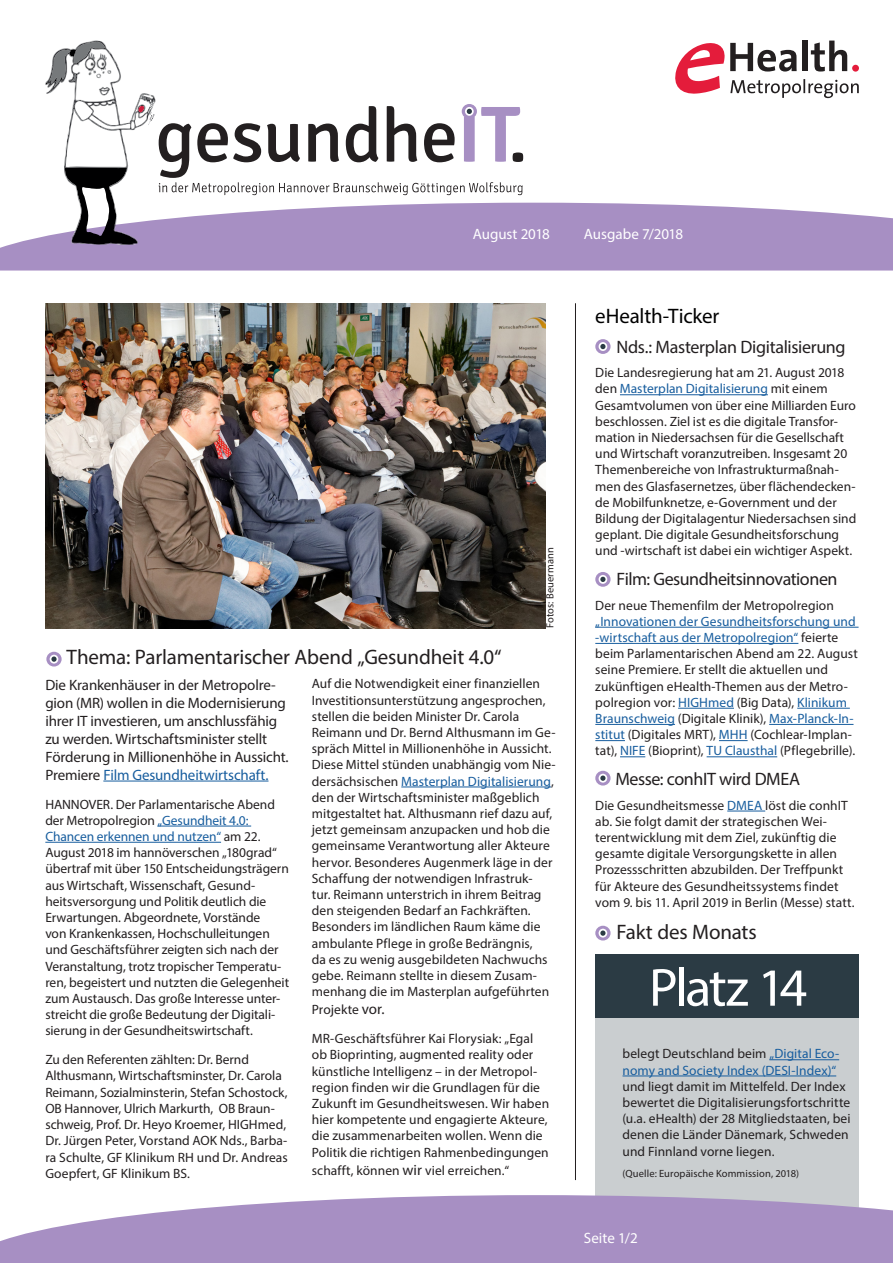
<style>
.page{position:relative;width:893px;height:1263px;background:#fff}
.page>*{position:absolute;margin:0;border:0;box-sizing:border-box;transform-origin:0 0}
.t1{font:54px "Myriad Pro";letter-spacing:-.045em;color:#fff}
.t2{font:21px "Myriad Pro";letter-spacing:-.005em;color:#231f20}
.t3{font:21px "Myriad Pro";letter-spacing:-.01em;color:#000}
.t4{font:18px "Myriad Pro";letter-spacing:-.025em;color:#231f20}
.t5{font:15px/18px "Myriad Pro";letter-spacing:-.01em;color:#231f20}
.t6{font:15px "Myriad Pro";letter-spacing:-.005em;color:#fff}
.t7{font:13.5px/16.2px "Myriad Pro";color:#231f20}
.t8{font:10.5px "Myriad Pro";letter-spacing:.01em;color:#231f20}
.s1{color:#175d9e}
.s2{font-size:15px}
</style>
<div class="page">
<div style="left:595px;top:1018px;width:264px;height:213px;background:#caced0"></div>
<svg style="left:0;top:203px;width:893px;height:68px;fill:#a78fc3"></svg>
<hr style="left:620px;top:394px;width:148px;height:1px;background:#175d9e">
<hr style="left:595px;top:627px;width:264px;height:1px;background:#175d9e">
<hr style="left:595px;top:643px;width:203px;height:1px;background:#175d9e">
<hr style="left:678px;top:708px;width:56px;height:1px;background:#175d9e">
<hr style="left:797px;top:708px;width:53px;height:1px;background:#175d9e">
<hr style="left:595px;top:724px;width:80px;height:1px;background:#175d9e">
<hr style="left:769px;top:724px;width:84px;height:1px;background:#175d9e">
<hr style="left:595px;top:740px;width:30px;height:1px;background:#175d9e">
<svg style="left:719px;top:740px;width:29px;height:1px"></svg>
<svg style="left:620px;top:756px;width:25px;height:1px"></svg>
<hr style="left:707px;top:756px;width:70px;height:1px;background:#175d9e">
<hr style="left:727px;top:811px;width:38px;height:1px;background:#175d9e">
<svg style="left:675px;top:41px;width:184px;height:57px"></svg>
<img style="left:45px;top:303px;width:501px;height:325px">
<hr style="left:575px;top:303px;width:1px;height:877px;background:#231f20">
<svg style="left:0;top:1195px;width:893px;height:68px;fill:#a78fc3"></svg>
<svg style="left:46px;top:652px;width:16px;height:14px"></svg>
<svg style="left:595px;top:339px;width:16px;height:15px"></svg>
<svg style="left:595px;top:572px;width:16px;height:15px"></svg>
<svg style="left:45px;top:40px;width:478px;height:206px"></svg>
<hr style="left:103px;top:781px;width:166px;height:1px;background:#175d9e">
<hr style="left:158px;top:826px;width:93px;height:1px;background:#175d9e">
<hr style="left:45px;top:842px;width:176px;height:1px;background:#175d9e">
<hr style="left:401px;top:787px;width:150px;height:1px;background:#175d9e">
<hr style="left:769px;top:1059px;width:70px;height:1px;background:#175d9e">
<hr style="left:622px;top:1075px;width:214px;height:1px;background:#175d9e">
<div style="left:595px;top:954px;width:264px;height:64px;background:#2b3b44"></div>
<svg style="left:595px;top:926px;width:16px;height:14px"></svg>
<svg style="left:595px;top:771px;width:16px;height:14px"></svg>
<p class="t6" style="left:473px;top:225px;width:79px">August 2018</p>
<p class="t6" style="left:584px;top:225px;width:101px">Ausgabe 7/2018</p>
<p class="t2" style="left:67px;top:644px;width:437px">Thema: Parlamentarischer Abend „Gesundheit 4.0“</p>
<p class="t8" style="left:544px;top:628px;width:83px;rotate:-90deg">Fotos: Beuermann</p>
<p class="t5" style="left:45px;top:675px;width:245px">Die Krankenhäuser in der Metropolre&shy;gion (MR) wollen in die Modernisierung ihrer IT investieren, um anschlussfähig zu werden. Wirtschaftsminister stellt Förderung in Millionenhöhe in Aussicht.<br>Premiere <span class="s1">Film Gesundheitwirtschaft.</span></p>
<p class="t7" style="left:45px;top:796px;width:245px">HANNOVER. Der Parlamentarische Abend der Metropolregion <span class="s1">„Gesundheit 4.0:<br>Chancen erkennen und nutzen“</span> am 22.<br>August 2018 im hannöverschen „180grad“ übertraf mit über 150 Entscheidungsträgern aus Wirtschaft, Wissenschaft, Gesund&shy;heitsversorgung und Politik deutlich die Erwartungen. Abgeordnete, Vorstände<br>von Krankenkassen, Hochschulleitungen und Geschäftsführer zeigten sich nach der Veranstaltung, trotz tropischer Temperatu&shy;ren, begeistert und nutzten die Gelegenheit zum Austausch. Das große Interesse unter&shy;streicht die große Bedeutung der Digitali&shy;sierung in der Gesundheitswirtschaft.</p>
<p class="t7" style="left:45px;top:1051px;width:244px">Zu den Referenten zählten: Dr. Bernd Althusmann, Wirtschaftsminster, Dr. Carola Reimann, Sozialminsterin, Stefan Schostock, OB Hannover, Ulrich Markurth, OB Braun&shy;schweig, Prof. Dr. Heyo Kroemer, HIGHmed, Dr. Jürgen Peter, Vorstand AOK Nds., Barba&shy;ra Schulte, GF Klinikum RH und Dr. Andreas Goepfert, GF Klinikum BS.</p>
<p class="t7" style="left:312px;top:675px;width:245px">Auf die Notwendigkeit einer finanziellen Investitionsunterstützung angesprochen, stellen die beiden Minister Dr. Carola Reimann und Dr. Bernd Althusmann im Ge&shy;spräch Mittel in Millionenhöhe in Aussicht.<br>Diese Mittel stünden unabhängig vom Nie&shy;dersächsischen <span class="s1">Masterplan Digitalisierung</span>, den der Wirtschaftsminister maßgeblich mitgestaltet hat. Althusmann rief dazu auf, jetzt gemeinsam anzupacken und hob die gemeinsame Verantwortung aller Akteure hervor. Besonderes Augenmerk läge in der Schaffung der notwendigen Infrastruk-<br>tur. Reimann unterstrich in ihrem Beitrag den steigenden Bedarf an Fachkräften.<br>Besonders im ländlichen Raum käme die ambulante Pflege in große Bedrängnis,<br>da es zu wenig ausgebildeten Nachwuchs gebe. Reimann stellte in diesem Zusam&shy;menhang die im Masterplan aufgeführten</p>
<p class="t7" style="left:312px;top:1001px;width:74px">Projekte <span class="s2">vor.</span></p>
<p class="t7" style="left:312px;top:1030px;width:239px">MR-Geschäftsführer Kai Florysiak: „Egal ob Bioprinting, augmented reality oder künstliche Intelligenz – in der Metropol&shy;region finden wir die Grundlagen für die Zukunft im Gesundheitswesen. Wir haben hier kompetente und engagierte Akteure, die zusammenarbeiten wollen. Wenn die Politik die richtigen Rahmenbedingungen</p>
<p class="t7" style="left:312px;top:1162px;width:199px">schafft, können <span class="s2">wir</span> viel erreichen.“</p>
<p class="t3" style="left:595px;top:303px;width:125px">eHealth-Ticker</p>
<p class="t4" style="left:617px;top:335px;width:231px">Nds.: Masterplan Digitalisierung</p>
<p class="t7" style="left:595px;top:364px;width:263px">Die Landesregierung hat am 21. August 2018 den <span class="s1">Masterplan Digitalisierung</span> mit einem Gesamtvolumen von über eine Milliarden Euro beschlossen. Ziel ist es die digitale Transfor&shy;mation in Niedersachsen für die Gesellschaft und Wirtschaft voranzutreiben. Insgesamt 20<br>Themenbereiche von Infrastrukturmaßnah&shy;men des Glasfasernetzes, über flächendecken&shy;de Mobilfunknetze, e-Government und der Bildung der Digitalagentur Niedersachsen sind geplant. Die digitale Gesundheitsforschung und -wirtschaft ist dabei ein wichtiger Aspekt.</p>
<p class="t4" style="left:617px;top:568px;width:222px">Film: Gesundheitsinnovationen</p>
<p class="t7" style="left:595px;top:597px;width:264px">Der neue Themenfilm der Metropolregion <span class="s1">„Innovationen der Gesundheitsforschung und -wirtschaft aus der Metropolregion“</span> feierte beim Parlamentarischen Abend am 22. August seine Premiere. Er stellt die aktuellen und zukünftigen eHealth-Themen aus der Metro&shy;polregion vor: <span class="s1">HIGHmed</span> (Big Data), <span class="s1">Klinikum Braunschweig</span> (Digitale Klinik), <span class="s1">Max-Planck-In&shy;stitut</span> (Digitales MRT), <span class="s1">MHH</span> (Cochlear-Implan&shy;tat), <span class="s1">NIFE</span> (Bioprint), <span class="s1">TU Clausthal</span> (Pflegebrille).</p>
<p class="t4" style="left:615px;top:768px;width:186px">Messe: conhIT wird DMEA</p>
<p class="t7" style="left:595px;top:797px;width:261px">Die Gesundheitsmesse <span class="s1">DMEA</span> löst die conhIT ab. Sie folgt damit der strategischen Wei&shy;terentwicklung mit dem Ziel, zukünftig die gesamte digitale Versorgungskette in allen Prozessschritten abzubilden. Der Treffpunkt für Akteure des Gesundheitssystems findet vom 9. bis 11. April 2019 in Berlin (Messe) statt.</p>
<p class="t2" style="left:617px;top:919px;width:142px">Fakt des Monats</p>
<p class="t1" style="left:649px;top:954px;width:160px">Platz 14</p>
<p class="t7" style="left:622px;top:1045px;width:230px">belegt Deutschland beim <span class="s1">„Digital Eco&shy;nomy and Society Index (DESI-Index)“ </span>und liegt damit im Mittelfeld. Der Index bewertet die Digitalisierungsfortschritte (u.a. eHealth) der 28 Mitgliedstaaten, bei denen die Länder Dänemark, Schweden und Finnland vorne liegen.</p>
<p class="t8" style="left:622px;top:1167px;width:178px">(Quelle: Europäische Kommission, 2018)</p>
<p class="t6" style="left:584px;top:1229px;width:55px">Seite 1/2</p>
</div>
